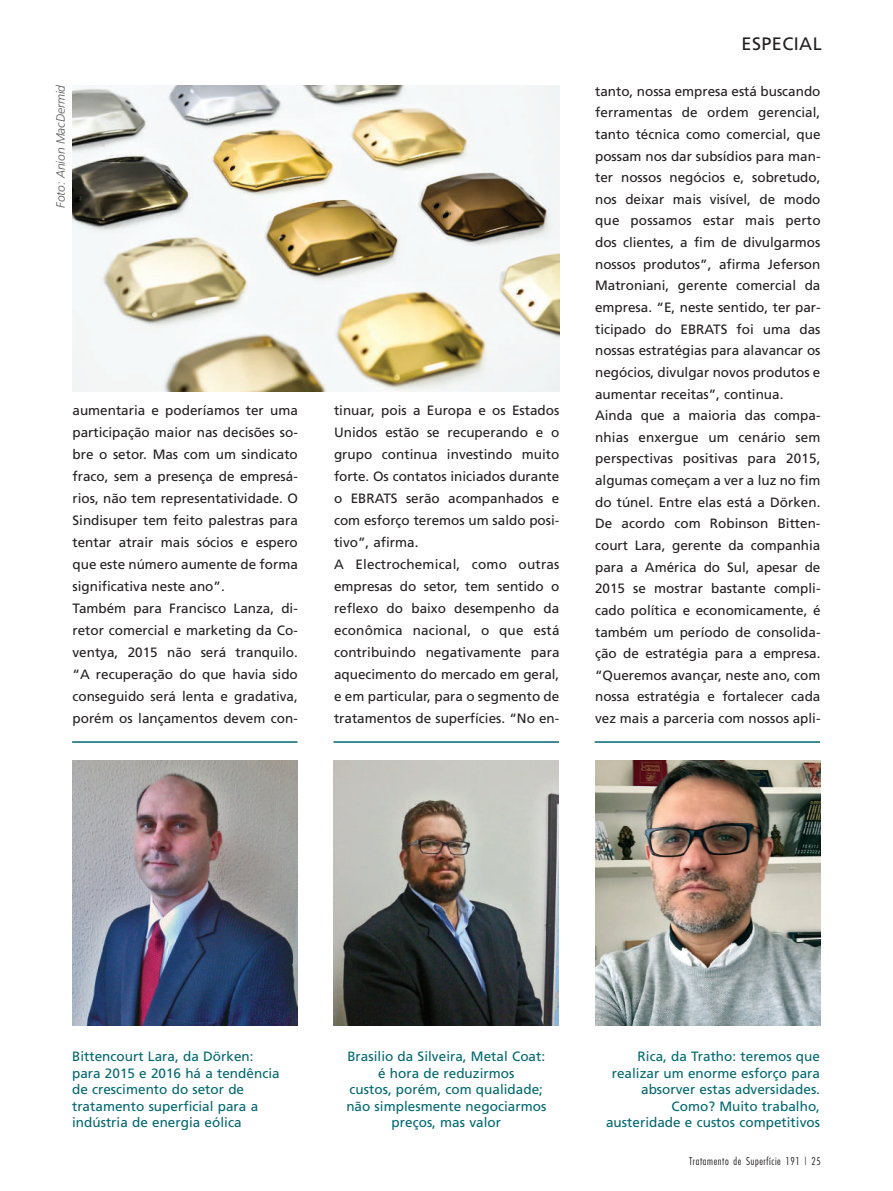
<style>
.page{position:relative;width:893px;height:1191px;background:#fff}
.page>*{position:absolute;margin:0;border:0;box-sizing:border-box;transform-origin:0 0}
.t1{font:18px "Frutiger";color:#231f20}
.t2{font:13.5px/21.6px "Frutiger";color:#231f20}
.t3{font:13.5px/16.5px "Frutiger";letter-spacing:.005em;color:#006771;text-align:right}
.t4{font:italic 300 12px "Frutiger";color:#57585a}
.t5{font:300 condensed 10.5px "Futura";letter-spacing:.06em;color:#231f20}
</style>
<div class="page">
<img style="left:72px;top:761px;width:225px;height:264px">
<img style="left:334px;top:761px;width:225px;height:264px">
<img style="left:595px;top:761px;width:225px;height:264px">
<hr style="left:72px;top:741px;width:225px;height:2px;background:#006771">
<hr style="left:334px;top:741px;width:225px;height:2px;background:#006771">
<hr style="left:595px;top:741px;width:225px;height:2px;background:#006771">
<img style="left:72px;top:85px;width:487px;height:306px">
<p class="t4" style="left:54px;top:208px;width:125px;rotate:-90deg">Foto: Anion MacDermid</p>
<p class="t2" style="left:72px;top:399px;width:227px;line-height:22px">aumentaria e poderíamos ter uma participação maior nas decisões so&shy;bre o setor. Mas com um sindicato fraco, sem a presença de empresá&shy;rios, não tem representatividade. O Sindisuper tem feito palestras para tentar atrair mais sócios e espero que este número aumente de forma significativa neste ano”.<br>Também para Francisco Lanza, di&shy;retor comercial e marketing da Co&shy;ventya, 2015 não será tranquilo. “A recuperação do que havia sido conseguido será lenta e gradativa, porém os lançamentos devem con-</p>
<p class="t2" style="left:334px;top:399px;width:227px;line-height:22px">tinuar, pois a Europa e os Estados<br>Unidos estão se recuperando e o grupo continua investindo muito forte. Os contatos iniciados durante o EBRATS serão acompanhados e com esforço teremos um saldo posi&shy;tivo”, afirma.<br>A Electrochemical, como outras empresas do setor, tem sentido o reflexo do baixo desempenho da econômica nacional, o que está contribuindo negativamente para aquecimento do mercado em geral, e em particular, para o segmento de tratamentos de superfícies. “No en-</p>
<h1 class="t1" style="left:742px;top:33px;width:11px">especia</h1>
<h1 class="t1" style="left:813px;top:33px;width:10px">l</h1>
<p class="t2" style="left:595px;top:80px;width:227px">tanto, nossa empresa está buscando ferramentas de ordem gerencial, tanto técnica como comercial, que possam nos dar subsídios para man&shy;ter nossos negócios e, sobretudo, nos deixar mais visível, de modo que possamos estar mais perto dos clientes, a fim de divulgarmos nossos produtos”, afirma Jeferson Matroniani, gerente comercial da empresa. “E, neste sentido, ter par&shy;ticipado do EBRATS foi uma das nossas estratégias para alavancar os negócios, divulgar novos produtos e aumentar receitas”, continua.<br>Ainda que a maioria das compa&shy;nhias enxergue um cenário sem perspectivas positivas para 2015, algumas começam a ver a luz no fim do túnel. Entre elas está a Dörken.<br>De acordo com Robinson Bitten&shy;court Lara, gerente da companhia para a América do Sul, apesar de 2015 se mostrar bastante compli&shy;cado política e economicamente, é também um período de consolida&shy;ção de estratégia para a empresa. “Queremos avançar, neste ano, com nossa estratégia e fortalecer cada vez mais a parceria com nossos apli-</p>
<p class="t3" style="left:72px;top:1048px;width:209px;text-align:left">Bittencourt Lara, da Dörken: para 2015 e 2016 há a tendência de crescimento do setor de tratamento superficial para a indústria de energia eólica</p>
<p class="t3" style="left:346px;top:1048px;width:201px;text-align:center">Brasilio da Silveira, Metal Coat: é hora de reduzirmos<br>custos, porém, com qualidade; não simplesmente negociarmos preços, mas valor</p>
<p class="t3" style="left:606px;top:1048px;width:215px">Rica, da Tratho: teremos que realizar um enorme esforço para absorver estas adversidades.<br>Como? Muito trabalho, austeridade e custos competitivos</p>
<p class="t5" style="left:689px;top:1155px;width:133px">Tratamento de Superfície 191 | 25</p>
</div>
